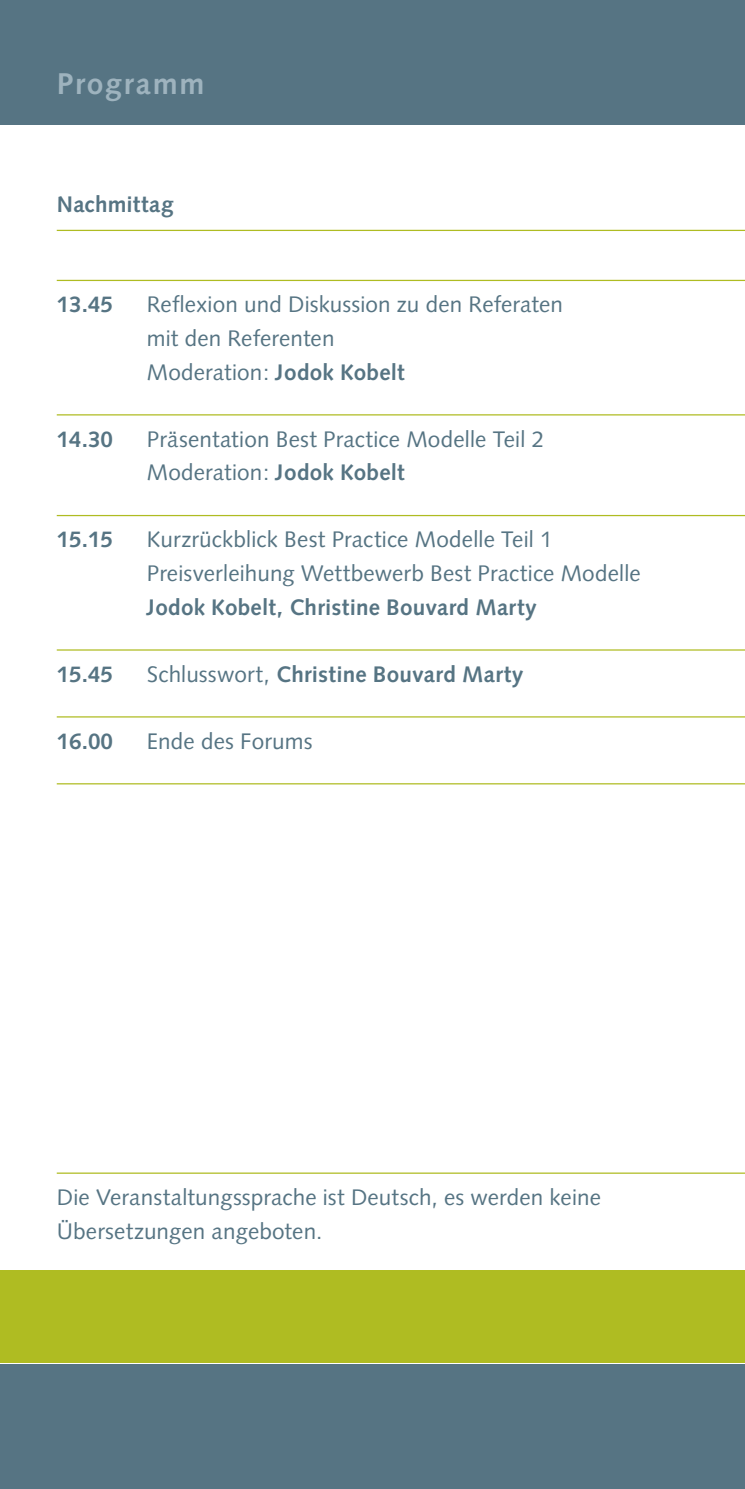
<style>
.page{position:relative;width:745px;height:1489px;background:#fff}
.page>*{position:absolute;margin:0;border:0;box-sizing:border-box;transform-origin:0 0}
.t1{font:700 30px "Syntax";letter-spacing:.06em;color:#9eb3be}
.t2{font:22.5px/33.8px "Syntax";letter-spacing:.005em;color:#567483}
.t3{font:700 22.5px "Syntax";letter-spacing:.01em;color:#567483}
.s1{font-weight:700}
.s2{font-weight:400}
</style>
<div class="page">
<div style="left:0;top:0;width:744px;height:124px;background:#567483"></div>
<hr style="left:57px;top:230px;width:687px;height:1px;background:#afbc22">
<hr style="left:57px;top:280px;width:687px;height:1px;background:#afbc22">
<hr style="left:57px;top:414px;width:687px;height:1px;background:#afbc22">
<hr style="left:57px;top:515px;width:687px;height:1px;background:#afbc22">
<hr style="left:57px;top:649px;width:687px;height:1px;background:#afbc22">
<hr style="left:57px;top:716px;width:687px;height:1px;background:#afbc22">
<hr style="left:57px;top:783px;width:687px;height:1px;background:#afbc22">
<hr style="left:57px;top:1172px;width:687px;height:1px;background:#afbc22">
<div style="left:0;top:1364px;width:744px;height:124px;background:#567483"></div>
<div style="left:0;top:1270px;width:744px;height:92px;background:#afbc22"></div>
<h1 class="t1" style="left:57px;top:66px;width:149px">Programm</h1>
<p class="t3" style="left:57px;top:191px;width:118px">Nachmittag</p>
<p class="t3" style="left:57px;top:291px;width:58px">13.45</p>
<p class="t2" style="left:147px;top:287px;width:417px">Reflexion und Diskussion zu den Referaten mit den Referenten<br>Moderation: <span class="s1">Jodok Kobelt</span></p>
<p class="t3" style="left:57px;top:426px;width:58px">14.30</p>
<p class="t2" style="left:147px;top:422px;width:398px">Präsentation Best Practice Modelle Teil 2<br>Moderation: <span class="s1">Jodok Kobelt</span></p>
<p class="t3" style="left:57px;top:526px;width:58px">15.15</p>
<p class="t2" style="left:147px;top:522px;width:495px">Kurzrückblick Best Practice Modelle Teil 1<br>Preisverleihung Wettbewerb Best Practice Modelle</p>
<p class="t3" style="left:147px;top:594px;width:391px">Jodok Kobelt, Christine Bouvard Marty</p>
<p class="t3" style="left:57px;top:661px;width:58px">15.45</p>
<p class="t3" style="left:147px;top:661px;width:378px"><span class="s2">Schlusswort,</span> Christine Bouvard Marty</p>
<p class="t3" style="left:57px;top:728px;width:58px">16.00</p>
<p class="t2" style="left:147px;top:724px;width:167px">Ende des Forums</p>
<p class="t2" style="left:57px;top:1180px;width:545px">Die Veranstaltungssprache ist Deutsch, es werden keine<br>Übersetzungen angeboten.</p>
</div>
